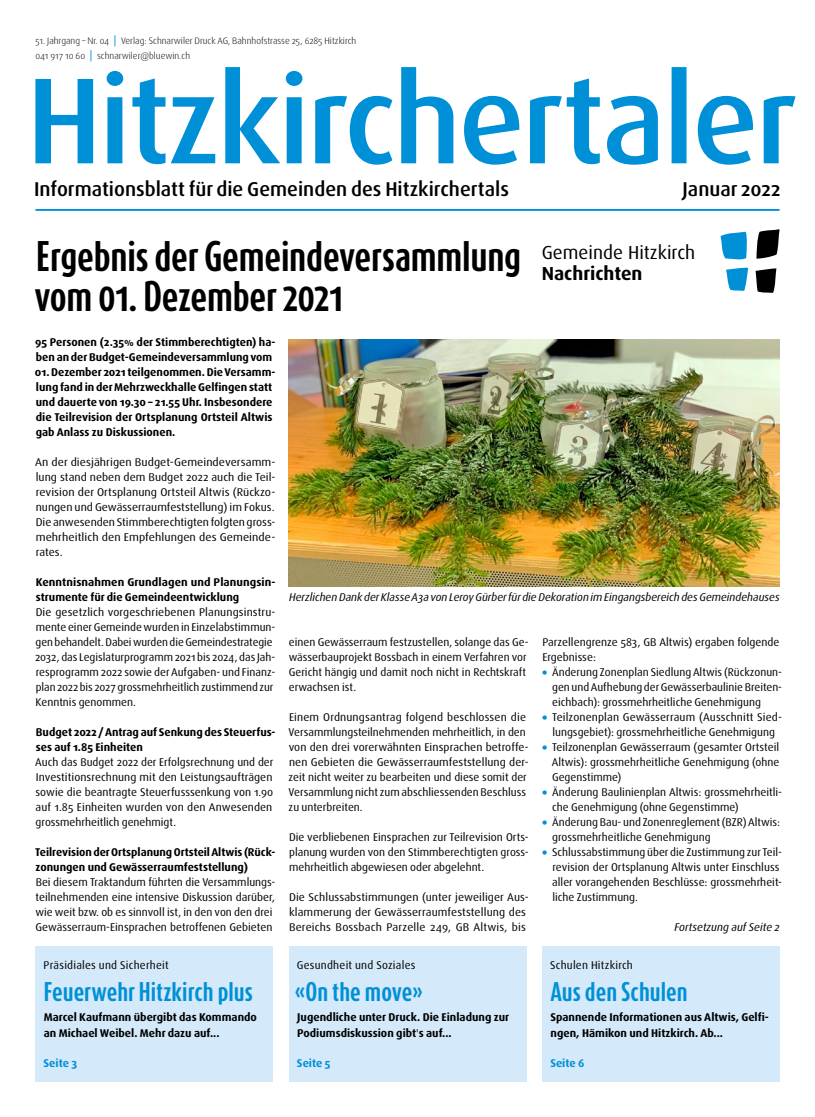
<style>
.page{position:relative;width:815px;height:1117px;background:#fff}
.page>*{position:absolute;margin:0;border:0;box-sizing:border-box;transform-origin:0 0}
.t1{font:700 35.62px/40px "Dax Compact Pro";letter-spacing:-.01em;color:#000}
.t2{font:700 22.5px "Dax Compact Pro";color:#0090d7}
.t3{font:500 20px "Dax Pro";color:#000}
.t4{font:18.88px "Dax Pro";color:#000}
.t5{font:700 18.88px "Dax Pro";color:#000}
.t6{font:11.25px/15px "Dax Pro";color:#000}
.t7{font:700 11.25px/15px "Dax Pro";color:#000}
.t8{font:11.25px/15px "Dax Pro";color:#000;text-align:justify;scale:1.05 1}
.t9{font:italic 11.25px "Dax Pro";color:#000}
.t10{font:11.25px "Dax Pro";letter-spacing:.02em;color:#000}
.t11{font:700 11.25px "Dax Pro";color:#0090d7}
.t12{font:300 9.38px/15px "Dax Pro";color:#000}
.s1{font-weight:400;font-size:11.25px;color:#0090d7}
.s2{font-weight:700;font-size:15px;color:#0090d7}
.s3{font-weight:400}
</style>
<div class="page">
<svg style="left:35px;top:67px;width:761px;height:98px"></svg>
<hr style="left:35px;top:209px;width:745px;height:2px;background:#0090d7">
<svg style="left:756px;top:229px;width:24px;height:29px"></svg>
<svg style="left:721px;top:232px;width:26px;height:28px"></svg>
<svg style="left:756px;top:268px;width:20px;height:25px"></svg>
<svg style="left:726px;top:267px;width:22px;height:24px"></svg>
<img style="left:289px;top:339px;width:491px;height:247px">
<div style="left:35px;top:946px;width:238px;height:32px;background:#d4e9f9"></div>
<div style="left:35px;top:975px;width:238px;height:34px;background:#d4e9f9"></div>
<div style="left:35px;top:1005px;width:238px;height:46px;background:#d4e9f9"></div>
<div style="left:35px;top:1050px;width:238px;height:31px;background:#d4e9f9"></div>
<div style="left:289px;top:946px;width:237px;height:32px;background:#d4e9f9"></div>
<div style="left:289px;top:975px;width:237px;height:34px;background:#d4e9f9"></div>
<div style="left:289px;top:1005px;width:237px;height:46px;background:#d4e9f9"></div>
<div style="left:289px;top:1050px;width:237px;height:31px;background:#d4e9f9"></div>
<div style="left:542px;top:946px;width:238px;height:32px;background:#d4e9f9"></div>
<div style="left:542px;top:975px;width:238px;height:34px;background:#d4e9f9"></div>
<div style="left:542px;top:1005px;width:238px;height:46px;background:#d4e9f9"></div>
<div style="left:542px;top:1050px;width:238px;height:31px;background:#d4e9f9"></div>
<p class="t12" style="left:35px;top:34px;width:322px">51. Jahrgang – Nr. 04 <span class="s1">|</span> Verlag: Schnarwiler Druck AG, Bahnhofstrasse 25, 6285 Hitzkirch<br>041 917 10 60 <span class="s1">|</span> schnarwiler@bluewin.ch</p>
<h3 class="t3" style="left:34px;top:176px;width:476px">Informationsblatt für die Gemeinden des Hitzkirchertals</h3>
<h3 class="t3" style="left:682px;top:176px;width:100px">Januar 2022</h3>
<h1 class="t1" style="left:34px;top:236px;width:488px">Ergebnis der Gemeindeversammlung vom 01. Dezember 2021</h1>
<p class="t7" style="left:35px;top:334px;width:242px">95 Personen (2.35% der Stimmberechtigten) ha&shy;ben an der Budget-Gemeindeversammlung vom</p>
<p class="t7" style="left:35px;top:364px;width:242px">01. Dezember 2021 teilgenommen. Die Versamm&shy;lung fand in der Mehrzweckhalle Gelfingen statt und dauerte von 19.30 – 21.55 Uhr. Insbesondere die Teilrevision der Ortsplanung Ortsteil Altwis gab Anlass zu Diskussionen.</p>
<p class="t8" style="left:35px;top:454px;width:230px">An der diesjährigen Budget-Gemeindeversamm&shy;lung stand neben dem Budget 2022 auch die Teil&shy;revision der Ortsplanung Ortsteil Altwis (Rückzo&shy;nungen und Gewässerraumfeststellung) im Fokus.<br>Die anwesenden Stimmberechtigten folgten gross&shy;mehrheitlich den Empfehlungen des Gemeinde&shy;rates.</p>
<p class="t7" style="left:36px;top:574px;width:241px">Kenntnisnahmen Grundlagen und Planungsin&shy;strumente für die Gemeindeentwicklung</p>
<p class="t6" style="left:35px;top:604px;width:242px">Die gesetzlich vorgeschriebenen Planungsinstru&shy;mente einer Gemeinde wurden in Einzelabstimmun&shy;gen behandelt. Dabei wurden die Gemeindestrategie 2032, das Legislaturprogramm 2021 bis 2024, das Jah&shy;resprogramm 2022 sowie der Aufgaben- und Finanz&shy;plan 2022 bis 2027 grossmehrheitlich zustimmend zur Kenntnis genommen.</p>
<p class="t7" style="left:36px;top:724px;width:241px">Budget 2022 / Antrag auf Senkung des Steuerfus&shy;ses auf 1.85 Einheiten</p>
<p class="t6" style="left:35px;top:754px;width:240px;text-align:justify">Auch das Budget 2022 der Erfolgsrechnung und der Investitionsrechnung mit den Leistungsaufträgen sowie die beantragte Steuerfusssenkung von 1.90 auf 1.85 Einheiten wurden von den Anwesenden grossmehrheitlich genehmigt.</p>
<p class="t7" style="left:35px;top:844px;width:242px">Teilrevision der Ortsplanung Ortsteil Altwis (Rück&shy;zonungen und Gewässerraumfeststellung)</p>
<p class="t6" style="left:35px;top:874px;width:242px">Bei diesem Traktandum führten die Versammlungs&shy;teilnehmenden eine intensive Diskussion darüber, wie weit bzw. ob es sinnvoll ist, in den von den drei Gewässerraum-Einsprachen betroffenen Gebieten</p>
<h3 class="t4" style="left:542px;top:240px;width:155px">Gemeinde Hitzkirch</h3>
<h3 class="t5" style="left:542px;top:261px;width:102px">Nachrichten</h3>
<p class="t9" style="left:289px;top:590px;width:492px">Herzlichen Dank der Klasse A3a von Leroy Gürber für die Dekoration im Eingangsbereich des Gemeindehauses</p>
<p class="t6" style="left:542px;top:634px;width:239px">Parzellengrenze 583, GB Altwis) ergaben folgende<br>Ergebnisse:</p>
<p class="t6" style="left:552px;top:664px;width:231px;text-align:justify;text-indent:-10px"><span class="s2">•</span> Änderung Zonenplan Siedlung Altwis (Rückzonun&shy;gen und Aufhebung der Gewässerbaulinie Breiten&shy;eichbach): grossmehrheitliche Genehmigung</p>
<p class="t6" style="left:542px;top:709px;width:242px;text-align:center"><span class="s2">•</span> Teilzonenplan Gewässerraum (Ausschnitt Sied&shy;lungsgebiet): grossmehrheitliche Genehmigung</p>
<p class="t6" style="left:552px;top:739px;width:229px;text-align:justify;text-indent:-10px"><span class="s2">•</span> Teilzonenplan Gewässerraum (gesamter Ortsteil Altwis): grossmehrheitliche Genehmigung (ohne Gegenstimme)</p>
<p class="t6" style="left:552px;top:784px;width:231px;text-indent:-10px"><span class="s2">•</span> Änderung Baulinienplan Altwis: grossmehrheitli&shy;che Genehmigung (ohne Gegenstimme)</p>
<p class="t6" style="left:552px;top:814px;width:229px;text-indent:-10px"><span class="s2">•</span> Änderung Bau- und Zonenreglement (BZR) Altwis: grossmehrheitliche Genehmigung</p>
<p class="t6" style="left:552px;top:844px;width:231px;text-indent:-10px"><span class="s2">•</span> Schlussabstimmung über die Zustimmung zur Teil&shy;revision der Ortsplanung Altwis unter Einschluss aller vorangehenden Beschlüsse: grossmehrheit&shy;liche Zustimmung.</p>
<p class="t9" style="left:674px;top:920px;width:107px">Fortsetzung auf Seite 2</p>
<p class="t6" style="left:289px;top:634px;width:242px">einen Gewässerraum festzustellen, solange das Ge&shy;wässerbauprojekt Bossbach in einem Verfahren vor Gericht hängig und damit noch nicht in Rechtskraft erwachsen ist.</p>
<p class="t6" style="left:289px;top:709px;width:242px">Einem Ordnungsantrag folgend beschlossen die Versammlungsteilnehmenden mehrheitlich, in den von den drei vorerwähnten Einsprachen betroffe&shy;nen Gebieten die Gewässerraumfeststellung der&shy;zeit nicht weiter zu bearbeiten und diese somit der Versammlung nicht zum abschliessenden Beschluss zu unterbreiten.</p>
<p class="t6" style="left:289px;top:829px;width:241px;text-align:justify">Die verbliebenen Einsprachen zur Teilrevision Orts&shy;planung wurden von den Stimmberechtigten gross&shy;mehrheitlich abgewiesen oder abgelehnt.</p>
<p class="t6" style="left:289px;top:889px;width:241px">Die Schlussabstimmungen (unter jeweiliger Aus&shy;klammerung der Gewässerraumfeststellung des<br>Bereichs Bossbach Parzelle 249, GB Altwis, bis</p>
<p class="t10" style="left:44px;top:957px;width:127px">Präsidiales und Sicherheit</p>
<h2 class="t2" style="left:44px;top:976px;width:211px">Feuerwehr Hitzkirch plus</h2>
<p class="t7" style="left:44px;top:1009px;width:215px">Marcel Kaufmann übergibt das Kommando an Michael Weibel. Mehr dazu auf...</p>
<p class="t11" style="left:44px;top:1055px;width:35px">Seite 3</p>
<p class="t10" style="left:297px;top:957px;width:120px">Gesundheit und Soziales</p>
<h2 class="t2" style="left:294px;top:976px;width:130px">«On the move»</h2>
<p class="t7" style="left:297px;top:1009px;width:214px">Jugendliche unter Druck. Die Einladung zur<br>Podiumsdiskussion gibt<span class="s3">'</span>s auf...</p>
<p class="t11" style="left:297px;top:1055px;width:35px">Seite 5</p>
<p class="t10" style="left:550px;top:957px;width:84px">Schulen Hitzkirch</p>
<h2 class="t2" style="left:550px;top:976px;width:139px">Aus den Schulen</h2>
<p class="t7" style="left:550px;top:1009px;width:220px">Spannende Informationen aus Altwis, Gelfi&shy;ngen, Hämikon und Hitzkirch. Ab...</p>
<p class="t11" style="left:550px;top:1055px;width:36px">Seite 6</p>
</div>
